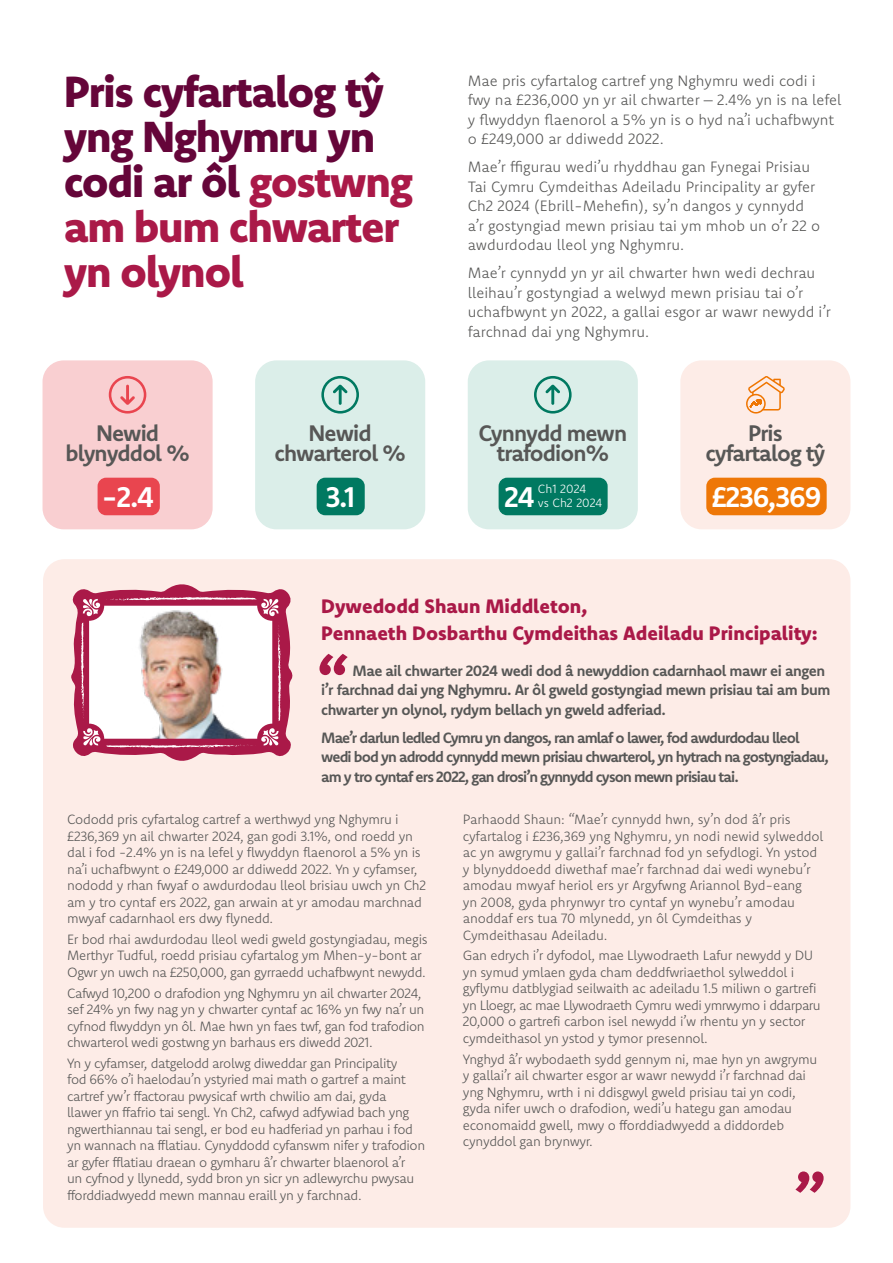
<style>
.page{position:relative;width:893px;height:1263px;background:#fff}
.page>*{position:absolute;margin:0;border:0;box-sizing:border-box;transform-origin:0 0}
.t1{font:800 53.1px "Komet";color:#aa1948}
.t2{font:800 43.5px/45px "Komet";letter-spacing:-.03em;color:#650539}
.t3{font:700 28.5px "Komet";letter-spacing:-.04em;color:#fff}
.t4{font:700 22.5px/19.5px "Komet";letter-spacing:-.04em;color:#575756;text-align:center}
.t5{font:800 19.5px/27.8px "Komet";color:#aa1948}
.t6{font:300 15px/19.5px "Komet";color:#575756}
.t7{font:700 15px/19.5px "Komet";letter-spacing:-.06em;color:#575756}
.t8{font:700 15px/19.5px "Komet";letter-spacing:-.03em;color:#575756}
.t9{font:300 13.5px/16.5px "Komet";letter-spacing:-.02em;color:#575756}
.t10{font:300 12px/13.5px "Komet";color:#fff}
.s1{color:#aa1948}
</style>
<div class="page">
<div style="left:43px;top:559px;width:807px;height:669px;background:#fdece7;border-radius:21px"></div>
<div style="left:43px;top:360px;width:170px;height:169px;background:#f9cfd1;border-radius:21px"></div>
<div style="left:255px;top:360px;width:170px;height:169px;background:#dbeee9;border-radius:21px"></div>
<div style="left:468px;top:360px;width:170px;height:169px;background:#dbeee9;border-radius:21px"></div>
<div style="left:680px;top:360px;width:170px;height:169px;background:#fdece7;border-radius:21px"></div>
<svg style="left:109px;top:376px;width:37px;height:38px"></svg>
<svg style="left:321px;top:376px;width:38px;height:38px"></svg>
<svg style="left:534px;top:376px;width:38px;height:38px"></svg>
<svg style="left:746px;top:376px;width:39px;height:38px"></svg>
<div style="left:98px;top:478px;width:62px;height:37px;background:#e9454f;border-radius:9px"></div>
<div style="left:317px;top:478px;width:48px;height:37px;background:#007961;border-radius:9px"></div>
<div style="left:706px;top:478px;width:121px;height:37px;background:#ee7707;border-radius:9px"></div>
<svg style="left:71px;top:584px;width:222px;height:177px;background:#d7a8b1"></svg>
<div style="left:499px;top:478px;width:109px;height:37px;background:#007961;border-radius:9px"></div>
<h2 class="t2" style="left:64px;top:68px;width:351px">Pris cyfartalog tŷ yng Nghymru yn codi ar ôl <span class="s1">gostwng am bum chwarter yn olynol</span></h2>
<p class="t6" style="left:468px;top:70px;width:375px">Mae pris cyfartalog cartref yng Nghymru wedi codi i fwy na £236,000 yn yr ail chwarter – 2.4% yn is na lefel y flwyddyn flaenorol a 5% yn is o hyd na’i uchafbwynt o £249,000 ar ddiwedd 2022.</p>
<p class="t6" style="left:468px;top:157px;width:354px">Mae’r ffigurau wedi’u rhyddhau gan Fynegai Prisiau Tai Cymru Cymdeithas Adeiladu Principality ar gyfer Ch2 2024 (Ebrill-Mehefin), sy’n dangos y cynnydd a’r gostyngiad mewn prisiau tai ym mhob un o’r 22 o awdurdodau lleol yng Nghymru.</p>
<p class="t6" style="left:468px;top:263px;width:365px">Mae’r cynnydd yn yr ail chwarter hwn wedi dechrau lleihau’r gostyngiad a welwyd mewn prisiau tai o’r uchafbwynt yn 2022, a gallai esgor ar wawr newydd i’r farchnad dai yng Nghymru.</p>
<h3 class="t4" style="left:66px;top:423px;width:126px">Newid blynyddol %</h3>
<h3 class="t4" style="left:274px;top:423px;width:133px">Newid chwarterol %</h3>
<h3 class="t4" style="left:478px;top:423px;width:150px">Cynnydd mewn trafodion%</h3>
<h3 class="t4" style="left:705px;top:423px;width:122px">Pris cyfartalog tŷ</h3>
<h3 class="t3" style="left:101px;top:478px;width:54px">-2.4</h3>
<h3 class="t3" style="left:326px;top:478px;width:31px">3.1</h3>
<h3 class="t3" style="left:504px;top:478px;width:32px">24</h3>
<h3 class="t3" style="left:711px;top:478px;width:112px">£236,369</h3>
<p class="t10" style="left:538px;top:482px;width:66px">Ch1 2024<br>vs Ch2 2024</p>
<h3 class="t5" style="left:321px;top:591px;width:498px">Dywedodd Shaun Middleton,<br>Pennaeth Dosbarthu Cymdeithas Adeiladu Principality:</h3>
<p class="t8" style="left:321px;top:660px;width:511px;text-indent:31px">Mae ail chwarter 2024 wedi dod â newyddion cadarnhaol mawr ei angen i’r farchnad dai yng Nghymru. Ar ôl gweld gostyngiad mewn prisiau tai am bum chwarter yn olynol, rydym bellach yn gweld adferiad.</p>
<p class="t7" style="left:321px;top:727px;width:509px">Mae’r darlun ledled Cymru yn dangos, ran amlaf o lawer, fod awdurdodau lleol wedi bod yn adrodd cynnydd mewn prisiau chwarterol, yn hytrach na gostyngiadau, am y tro cyntaf ers 2022, gan drosi’n gynnydd cyson mewn prisiau tai.</p>
<h1 class="t1" style="left:317px;top:646px;width:32px">“</h1>
<p class="t9" style="left:67px;top:811px;width:360px">Cododd pris cyfartalog cartref a werthwyd yng Nghymru i £236,369 yn ail chwarter 2024, gan godi 3.1%, ond roedd yn dal i fod -2.4% yn is na lefel y flwyddyn flaenorol a 5% yn is na’i uchafbwynt o £249,000 ar ddiwedd 2022. Yn y cyfamser, nododd y rhan fwyaf o awdurdodau lleol brisiau uwch yn Ch2 am y tro cyntaf ers 2022, gan arwain at yr amodau marchnad mwyaf cadarnhaol ers dwy flynedd.</p>
<p class="t9" style="left:67px;top:930px;width:362px">Er bod rhai awdurdodau lleol wedi gweld gostyngiadau, megis<br>Merthyr Tudful, roedd prisiau cyfartalog ym Mhen-y-bont ar<br>Ogwr yn uwch na £250,000, gan gyrraedd uchafbwynt newydd.</p>
<p class="t9" style="left:67px;top:984px;width:359px">Cafwyd 10,200 o drafodion yng Nghymru yn ail chwarter 2024, sef 24% yn fwy nag yn y chwarter cyntaf ac 16% yn fwy na’r un cyfnod flwyddyn yn ôl. Mae hwn yn faes twf, gan fod trafodion chwarterol wedi gostwng yn barhaus ers diwedd 2021.</p>
<p class="t9" style="left:67px;top:1054px;width:360px">Yn y cyfamser, datgelodd arolwg diweddar gan Principality<br>fod 66% o’i haelodau’n ystyried mai math o gartref a maint cartref yw’r ffactorau pwysicaf wrth chwilio am dai, gyda<br>llawer yn ffafrio tai sengl. Yn Ch2, cafwyd adfywiad bach yng ngwerthiannau tai sengl, er bod eu hadferiad yn parhau i fod yn wannach na fflatiau. Cynyddodd cyfanswm nifer y trafodion ar gyfer fflatiau draean o gymharu â’r chwarter blaenorol a’r<br>un cyfnod y llynedd, sydd bron yn sicr yn adlewyrchu pwysau fforddiadwyedd mewn mannau eraill yn y farchnad.</p>
<p class="t9" style="left:463px;top:811px;width:362px">Parhaodd Shaun: “Mae’r cynnydd hwn, sy’n dod â’r pris cyfartalog i £236,369 yng Nghymru, yn nodi newid sylweddol ac yn awgrymu y gallai’r farchnad fod yn sefydlogi. Yn ystod y blynyddoedd diwethaf mae’r farchnad dai wedi wynebu’r amodau mwyaf heriol ers yr Argyfwng Ariannol Byd-eang<br>yn 2008, gyda phrynwyr tro cyntaf yn wynebu’r amodau anoddaf ers tua 70 mlynedd, yn ôl Cymdeithas y Cymdeithasau Adeiladu.</p>
<p class="t9" style="left:463px;top:947px;width:359px">Gan edrych i’r dyfodol, mae Llywodraeth Lafur newydd y DU yn symud ymlaen gyda cham deddfwriaethol sylweddol i gyflymu datblygiad seilwaith ac adeiladu 1.5 miliwn o gartrefi yn Lloegr, ac mae Llywodraeth Cymru wedi ymrwymo i ddarparu 20,000 o gartrefi carbon isel newydd i’w rhentu yn y sector cymdeithasol yn ystod y tymor presennol.</p>
<p class="t9" style="left:463px;top:1050px;width:356px">Ynghyd â’r wybodaeth sydd gennym ni, mae hyn yn awgrymu y gallai’r ail chwarter esgor ar wawr newydd i’r farchnad dai yng Nghymru, wrth i ni ddisgwyl gweld prisiau tai yn codi, gyda nifer uwch o drafodion, wedi’u hategu gan amodau economaidd gwell, mwy o fforddiadwyedd a diddordeb cynyddol gan brynwyr.</p>
<h1 class="t1" style="left:826px;top:1201px;width:32px;rotate:-180deg">“</h1>
</div>
